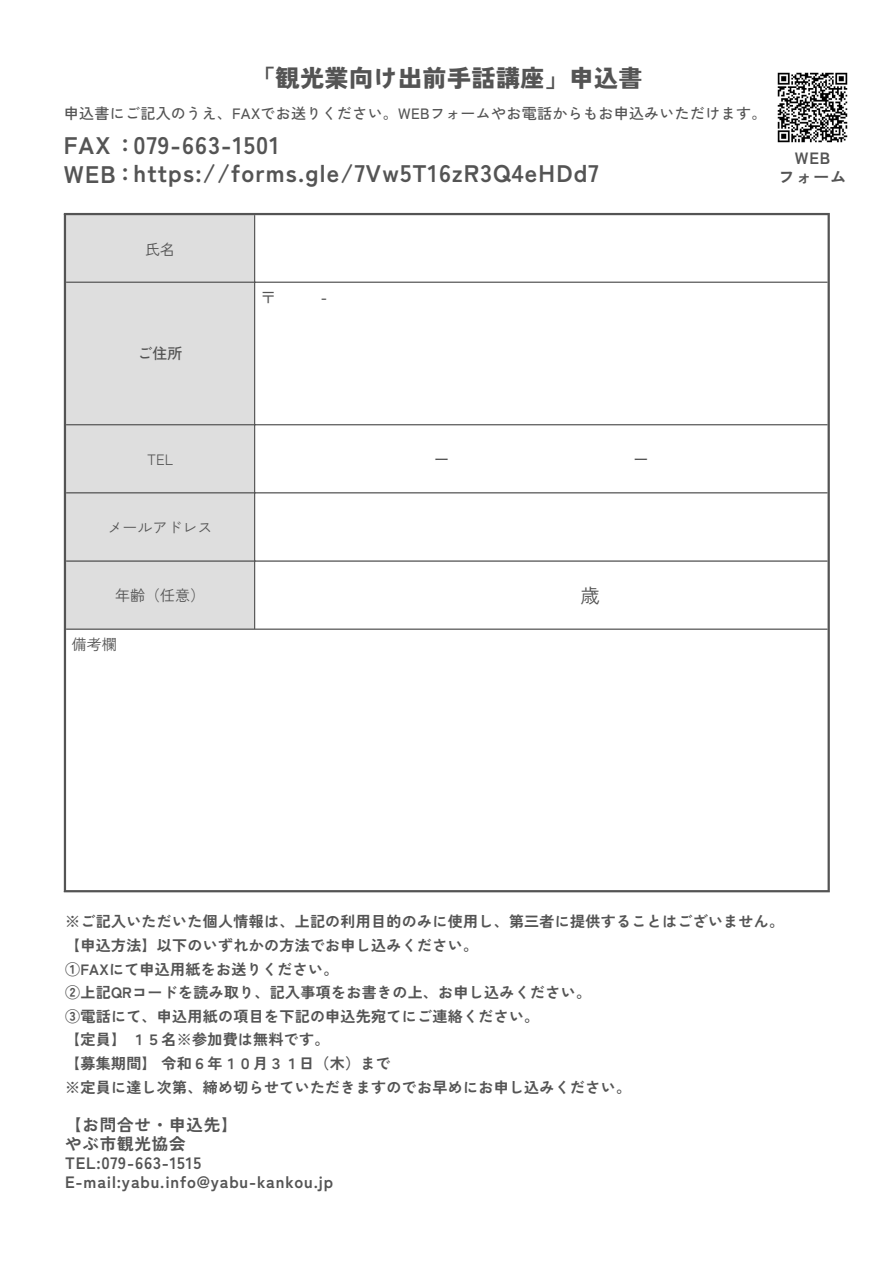
<style>
.page{position:relative;width:894px;height:1264px;background:#fff}
.page>*{position:absolute;margin:0;border:0;box-sizing:border-box;transform-origin:0 0}
.t1{font:700 24px "Zen Kaku Gothic New";letter-spacing:.05em;color:#545454}
.t2{font:900 24px "Zen Kaku Gothic New";letter-spacing:.02em;color:#545454}
.t3{font:19.5px "Zen Kaku Gothic New";color:#545454}
.t4{font:700 16.5px "Zen Kaku Gothic New";letter-spacing:.05em;color:#545454}
.t5{font:700 16.35px/19px "Zen Kaku Gothic New";letter-spacing:.05em;color:#545454;text-align:center}
.t6{font:700 15px/23.7px "Zen Kaku Gothic New";letter-spacing:.02em;color:#545454}
.t7{font:500 15px "Zen Kaku Gothic New";letter-spacing:.02em;color:#545454}
.t8{font:15px "Zen Kaku Gothic New";color:#545454}
</style>
<div class="page">
<img style="left:777px;top:72px;width:71px;height:71px">
<div style="left:66px;top:215px;width:188px;height:413px;background:#dedede"></div>
<hr style="left:254px;top:215px;width:1px;height:413px;background:#545454">
<hr style="left:66px;top:281px;width:761px;height:2px;background:#545454">
<hr style="left:66px;top:424px;width:761px;height:1px;background:#545454">
<hr style="left:66px;top:492px;width:761px;height:1px;background:#545454">
<hr style="left:66px;top:560px;width:761px;height:1px;background:#545454">
<hr style="left:66px;top:628px;width:761px;height:1px;background:#545454">
<hr style="left:64px;top:215px;width:2px;height:675px;background:#545454">
<hr style="left:827px;top:215px;width:2px;height:675px;background:#545454">
<hr style="left:64px;top:213px;width:765px;height:2px;background:#545454">
<hr style="left:64px;top:890px;width:765px;height:2px;background:#545454">
<p class="t2" style="left:251px;top:59px;width:393px">「観光業向け出前手話講座」申込書</p>
<p class="t7" style="left:64px;top:102px;width:704px">申込書にご記入のうえ、FAXでお送りください。WEBフォームやお電話からもお申込みいただけます。</p>
<p class="t1" style="left:64px;top:126px;width:48px">FAX</p>
<p class="t1" style="left:64px;top:155px;width:53px">WEB</p>
<p class="t1" style="left:133px;top:126px;width:147px">079-663-1501</p>
<p class="t1" style="left:133px;top:154px;width:466px">https://forms.gle/7Vw5T16zR3Q4eHDd7</p>
<p class="t1" style="left:122px;top:123px;width:8px">:</p>
<p class="t1" style="left:122px;top:152px;width:8px">:</p>
<p class="t8" style="left:145px;top:237px;width:31px">氏名</p>
<h3 class="t7" style="left:137px;top:342px;width:46px">ご住所</h3>
<p class="t7" style="left:261px;top:285px;width:16px">〒</p>
<p class="t7" style="left:321px;top:285px;width:8px">-</p>
<p class="t5" style="left:778px;top:147px;width:70px">WEB<br>フォーム</p>
<h1 class="t8" style="left:147px;top:447px;width:28px">TEL</h1>
<h2 class="t7" style="left:434px;top:447px;width:16px">ー</h2>
<h2 class="t7" style="left:633px;top:447px;width:16px">ー</h2>
<h3 class="t8" style="left:107px;top:515px;width:106px">メールアドレス</h3>
<p class="t8" style="left:115px;top:583px;width:91px">年齢（任意）</p>
<h2 class="t3" style="left:580px;top:580px;width:21px">歳</h2>
<h1 class="t8" style="left:72px;top:632px;width:46px">備考欄</h1>
<p class="t6" style="left:65px;top:908px;width:720px">※ご記入いただいた個人情報は、上記の利用目的のみに使用し、第三者に提供することはございません。【申込方法】以下のいずれかの方法でお申し込みください。<br>①FAXにて申込用紙をお送りください。<br>②上記QRコードを読み取り、記入事項をお書きの上、お申し込みください。<br>③電話にて、申込用紙の項目を下記の申込先宛てにご連絡ください。<br>【定員】１５名※参加費は無料です。<br>【募集期間】令和６年１０月３１日（木）まで<br>※定員に達し次第、締め切らせていただきますのでお早めにお申し込みください。</p>
<h3 class="t4" style="left:65px;top:1111px;width:174px">【お問合せ・申込先】</h3>
<p class="t4" style="left:65px;top:1130px;width:122px">やぶ市観光協会</p>
<p class="t4" style="left:65px;top:1150px;width:138px">TEL:079-663-1515</p>
<p class="t4" style="left:65px;top:1169px;width:269px">E-mail:yabu.info@yabu-kankou.jp</p>
</div>
